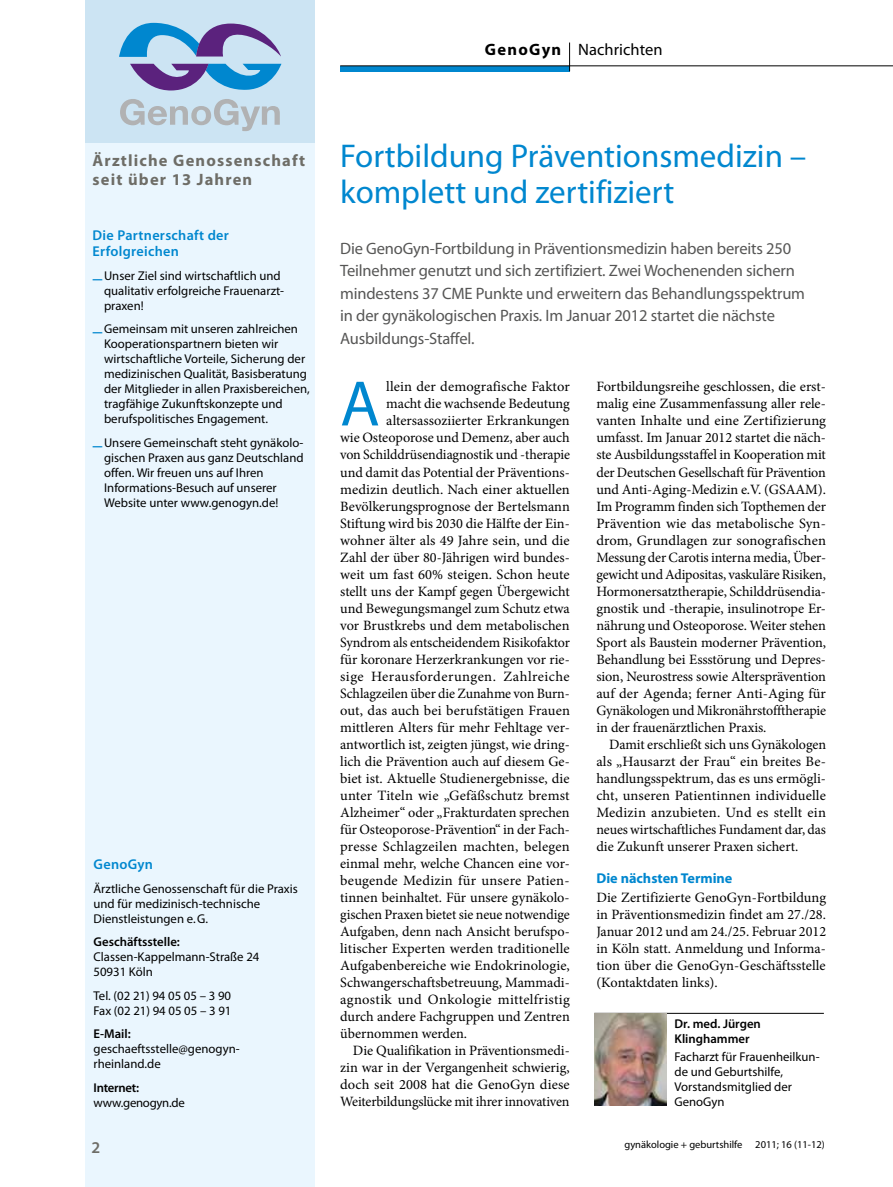
<style>
.page{position:relative;width:893px;height:1187px;background:#fff}
.page>*{position:absolute;margin:0;border:0;box-sizing:border-box;transform-origin:0 0}
.t1{font:64.65px "Myriad Pro";color:#0087cf}
.t2{font:33px/36px "Myriad Pro";color:#0087cf}
.t3{font:16.5px/22.5px "Myriad Pro";letter-spacing:-.01em;color:#565655}
.t4{font:700 16.5px/19.5px "Myriad Pro";letter-spacing:.07em;color:#6e6d67}
.t5{font:16.5px "Myriad Pro";color:#000}
.t6{font:600 16.5px "Myriad Pro";color:#6e6d67}
.t7{font:14.25px/17px "Minion Pro";color:#000;text-align:justify}
.t8{font:14.25px "Minion Pro";letter-spacing:.02em;color:#000}
.t9{font:600 14.25px/16.5px "Myriad Pro";letter-spacing:.02em;color:#0087cf}
.t10{font:14.25px "Minion Pro";letter-spacing:.03em;color:#000}
.t11{font:700 14.25px "Myriad Pro";color:#0087cf}
.t12{font:12.75px/15px "Myriad Pro";color:#000}
.t13{font:600 12.75px/15px "Myriad Pro";color:#000}
.t14{font:12.75px "Myriad Pro";letter-spacing:-.02em;color:#000}
.t15{font:600 12.75px "Myriad Pro";letter-spacing:-.02em;color:#000}
.t16{font:10.5px "Myriad Pro";color:#000}
.s1{font-weight:700}
.s2{font-weight:700;color:#0087cf}
</style>
<div class="page">
<div style="left:340px;top:66px;width:230px;height:5px;background:#0087cf"></div>
<hr style="left:340px;top:66px;width:553px;height:1px;background:#000">
<svg style="left:569px;top:43px;width:1px;height:28px"></svg>
<div style="left:85px;top:142px;width:230px;height:1044px;background:#eaf6fe"></div>
<div style="left:85px;top:0;width:230px;height:142px;background:#cce4f3"></div>
<svg style="left:120px;top:99px;width:160px;height:32px"></svg>
<svg style="left:130px;top:64px;width:151px;height:27px"></svg>
<svg style="left:119px;top:22px;width:162px;height:35px"></svg>
<hr style="left:594px;top:1012px;width:230px;height:1px;background:#000">
<img style="left:594px;top:1013px;width:72px;height:92px">
<p class="t5" style="left:485px;top:39px;width:179px"><span class="s1">GenoGyn</span> Nachrichten</p>
<p class="t4" style="left:93px;top:150px;width:214px">Ärztliche Genossenschaft seit über 13 Jahren</p>
<p class="t9" style="left:93px;top:226px;width:138px">Die Partnerschaft der<br>Erfolgreichen</p>
<p class="t12" style="left:104px;top:268px;width:181px;text-indent:-11px"><span class="s2">—</span>Unser Ziel sind wirtschaftlich und qualitativ erfolgreiche Frauenarzt&shy;praxen!</p>
<p class="t12" style="left:104px;top:321px;width:207px;text-indent:-11px"><span class="s2">—</span>Gemeinsam mit unseren zahlreichen Kooperationspartnern bieten wir wirtschaftliche Vorteile, Sicherung der medizinischen Qualität, Basisberatung der Mitglieder in allen Praxisbereichen, tragfähige Zukunftskonzepte und berufspolitisches Engagement.</p>
<p class="t12" style="left:104px;top:435px;width:201px;text-indent:-11px"><span class="s2">—</span>Unsere Gemeinschaft steht gynäkolo&shy;gischen Praxen aus ganz Deutschland offen. Wir freuen uns auf Ihren Informations-Besuch auf unserer Website unter www.genogyn.de!</p>
<p class="t9" style="left:94px;top:855px;width:61px">GenoGyn</p>
<p class="t12" style="left:94px;top:880px;width:206px">Ärztliche Genossenschaft für die Praxis und für medizinisch-technische<br>Dienstleistungen e.G.</p>
<p class="t13" style="left:94px;top:933px;width:88px">Geschäftsstelle:</p>
<p class="t12" style="left:94px;top:949px;width:167px">Classen-Kappelmann-Straße 24<br>50931 Köln</p>
<p class="t12" style="left:94px;top:987px;width:139px">Tel. (02 21) 94 05 05 – 3 90<br>Fax (02 21) 94 05 05 – 3 91</p>
<p class="t13" style="left:94px;top:1025px;width:39px">E-Mail:</p>
<p class="t12" style="left:94px;top:1041px;width:148px">geschaeftsstelle@genogyn&shy;rheinland.de</p>
<p class="t15" style="left:94px;top:1079px;width:47px">Internet:</p>
<p class="t14" style="left:94px;top:1094px;width:93px">www.genogyn.de</p>
<p class="t6" style="left:91px;top:1136px;width:10px">2</p>
<h2 class="t2" style="left:340px;top:138px;width:468px">Fortbildung Präventionsmedizin – komplett und zertifiziert</h2>
<p class="t3" style="left:340px;top:237px;width:466px">Die GenoGyn-Fortbildung in Präventionsmedizin haben bereits 250<br>Teilnehmer genutzt und sich zertifiziert. Zwei Wochenenden sichern mindestens 37 CME Punkte und erweitern das Behandlungsspektrum in der gynäkologischen Praxis. Im Januar 2012 startet die nächste Ausbildungs-Staffel.</p>
<h1 class="t1" style="left:340px;top:364px;width:41px">A</h1>
<p class="t7" style="left:386px;top:378px;width:185px">llein der demografische Faktor</p>
<p class="t7" style="left:596px;top:378px;width:231px">Fortbildungsreihe geschlossen, die erst&shy;malig eine Zusammenfassung aller rele&shy;vanten Inhalte und eine Zertifizierung umfasst. Im Januar 2012 startet die näch&shy;ste Ausbildungsstaffel in Kooperation mit der Deutschen Gesellschaft für Prävention und Anti-Aging-Medizin e.V. (GSAAM).<br>Im Programm finden sich Topthemen der Prävention wie das metabolische Syn&shy;drom, Grundlagen zur sonografischen Messung der Carotis interna media, Über&shy;gewicht und Adipositas, vaskuläre Risiken, Hormonersatztherapie, Schilddrüsendia&shy;gnostik und -therapie, insulinotrope Er&shy;nährung und Osteoporose. Weiter stehen Sport als Baustein moderner Prävention, Behandlung bei Essstörung und Depres&shy;sion, Neurostress sowie Altersprävention auf der Agenda; ferner Anti-Aging für Gynäkologen und Mikronährstofftherapie in der frauenärztlichen Praxis.</p>
<p class="t7" style="left:596px;top:735px;width:231px;text-indent:13px">Damit erschließt sich uns Gynäkologen als „Hausarzt der Frau“ ein breites Be&shy;handlungsspektrum, das es uns ermögli&shy;cht, unseren Patientinnen individuelle Medizin anzubieten. Und es stellt ein neues wirtschaftliches Fundament dar, das die Zukunft unserer Praxen sichert.</p>
<p class="t11" style="left:596px;top:869px;width:138px">Die nächsten Termine</p>
<p class="t7" style="left:596px;top:888px;width:231px">Die Zertifizierte GenoGyn-Fortbildung in Präventionsmedizin findet am 27./28.<br>Januar 2012 und am 24./25. Februar 2012 in Köln statt. Anmeldung und Informa&shy;tion über die GenoGyn-Geschäftsstelle (Kontaktdaten links).</p>
<p class="t13" style="left:674px;top:1016px;width:88px">Dr. med. Jürgen<br>Klinghammer</p>
<p class="t12" style="left:674px;top:1048px;width:147px">Facharzt für Frauenheilkun&shy;de und Geburtshilfe,<br>Vorstandsmitglied der<br>GenoGyn</p>
<p class="t16" style="left:624px;top:1137px;width:202px">gynäkologie + geburtshilfe 2011; 16 (11-12)</p>
<p class="t7" style="left:386px;top:395px;width:185px">macht die wachsende Bedeutung</p>
<p class="t7" style="left:386px;top:412px;width:185px">altersassoziierter Erkrankungen</p>
<p class="t7" style="left:340px;top:429px;width:231px">wie Osteoporose und Demenz, aber auch</p>
<p class="t7" style="left:340px;top:446px;width:231px">von Schilddrüsendiagnostik und -therapie</p>
<p class="t7" style="left:340px;top:463px;width:231px">und damit das Potential der Präventions-</p>
<p class="t7" style="left:340px;top:480px;width:231px">medizin deutlich. Nach einer aktuellen</p>
<p class="t7" style="left:340px;top:497px;width:231px">Bevölkerungsprognose der Bertelsmann</p>
<p class="t7" style="left:340px;top:514px;width:231px">Stiftung wird bis 2030 die Hälfte der Ein-</p>
<p class="t7" style="left:340px;top:531px;width:231px">wohner älter als 49 Jahre sein, und die</p>
<p class="t7" style="left:340px;top:548px;width:231px">Zahl der über 80-Jährigen wird bundes-</p>
<p class="t7" style="left:340px;top:565px;width:231px">weit um fast 60% steigen. Schon heute</p>
<p class="t7" style="left:340px;top:582px;width:231px">stellt uns der Kampf gegen Übergewicht</p>
<p class="t7" style="left:340px;top:599px;width:231px">und Bewegungsmangel zum Schutz etwa</p>
<p class="t7" style="left:340px;top:616px;width:231px">vor Brustkrebs und dem metabolischen</p>
<p class="t7" style="left:340px;top:633px;width:231px">Syndrom als entscheidendem Risikofaktor</p>
<p class="t7" style="left:340px;top:650px;width:231px">für koronare Herzerkrankungen vor rie-</p>
<p class="t10" style="left:340px;top:666px;width:231px">sige Herausforderungen. Zahlreiche</p>
<p class="t7" style="left:340px;top:684px;width:231px">Schlagzeilen über die Zunahme von Burn-</p>
<p class="t7" style="left:340px;top:701px;width:231px">out, das auch bei berufstätigen Frauen</p>
<p class="t7" style="left:340px;top:718px;width:231px">mittleren Alters für mehr Fehltage ver-</p>
<p class="t7" style="left:340px;top:735px;width:231px">antwortlich ist, zeigten jüngst, wie dring-</p>
<p class="t7" style="left:340px;top:752px;width:231px">lich die Prävention auch auf diesem Ge-</p>
<p class="t7" style="left:340px;top:769px;width:231px">biet ist. Aktuelle Studienergebnisse, die</p>
<p class="t7" style="left:340px;top:786px;width:231px">unter Titeln wie „Gefäßschutz bremst</p>
<p class="t7" style="left:340px;top:803px;width:231px">Alzheimer“ oder „Frakturdaten sprechen</p>
<p class="t7" style="left:340px;top:820px;width:231px">für Osteoporose-Prävention“ in der Fach-</p>
<p class="t8" style="left:340px;top:836px;width:231px">presse Schlagzeilen machten, belegen</p>
<p class="t7" style="left:340px;top:854px;width:231px">einmal mehr, welche Chancen eine vor-</p>
<p class="t7" style="left:340px;top:871px;width:231px">beugende Medizin für unsere Patien-</p>
<p class="t7" style="left:340px;top:888px;width:231px">tinnen beinhaltet. Für unsere gynäkolo-</p>
<p class="t7" style="left:340px;top:905px;width:231px">gischen Praxen bietet sie neue notwendige</p>
<p class="t7" style="left:340px;top:922px;width:231px">Aufgaben, denn nach Ansicht berufspo-</p>
<p class="t7" style="left:340px;top:939px;width:231px">litischer Experten werden traditionelle</p>
<p class="t7" style="left:340px;top:956px;width:231px">Aufgabenbereiche wie Endokrinologie,</p>
<p class="t7" style="left:340px;top:973px;width:231px">Schwangerschaftsbetreuung, Mammadi-</p>
<p class="t8" style="left:340px;top:989px;width:231px">agnostik und Onkologie mittelfristig</p>
<p class="t7" style="left:340px;top:1008px;width:231px">durch andere Fachgruppen und Zentren</p>
<p class="t7" style="left:340px;top:1025px;width:128px">übernommen werden.</p>
<p class="t7" style="left:353px;top:1042px;width:218px">Die Qualifikation in Präventionsmedi-</p>
<p class="t7" style="left:340px;top:1059px;width:231px">zin war in der Vergangenheit schwierig,</p>
<p class="t7" style="left:340px;top:1076px;width:231px">doch seit 2008 hat die GenoGyn diese</p>
<p class="t7" style="left:340px;top:1093px;width:231px">Weiterbildungslücke mit ihrer innovativen</p>
</div>
